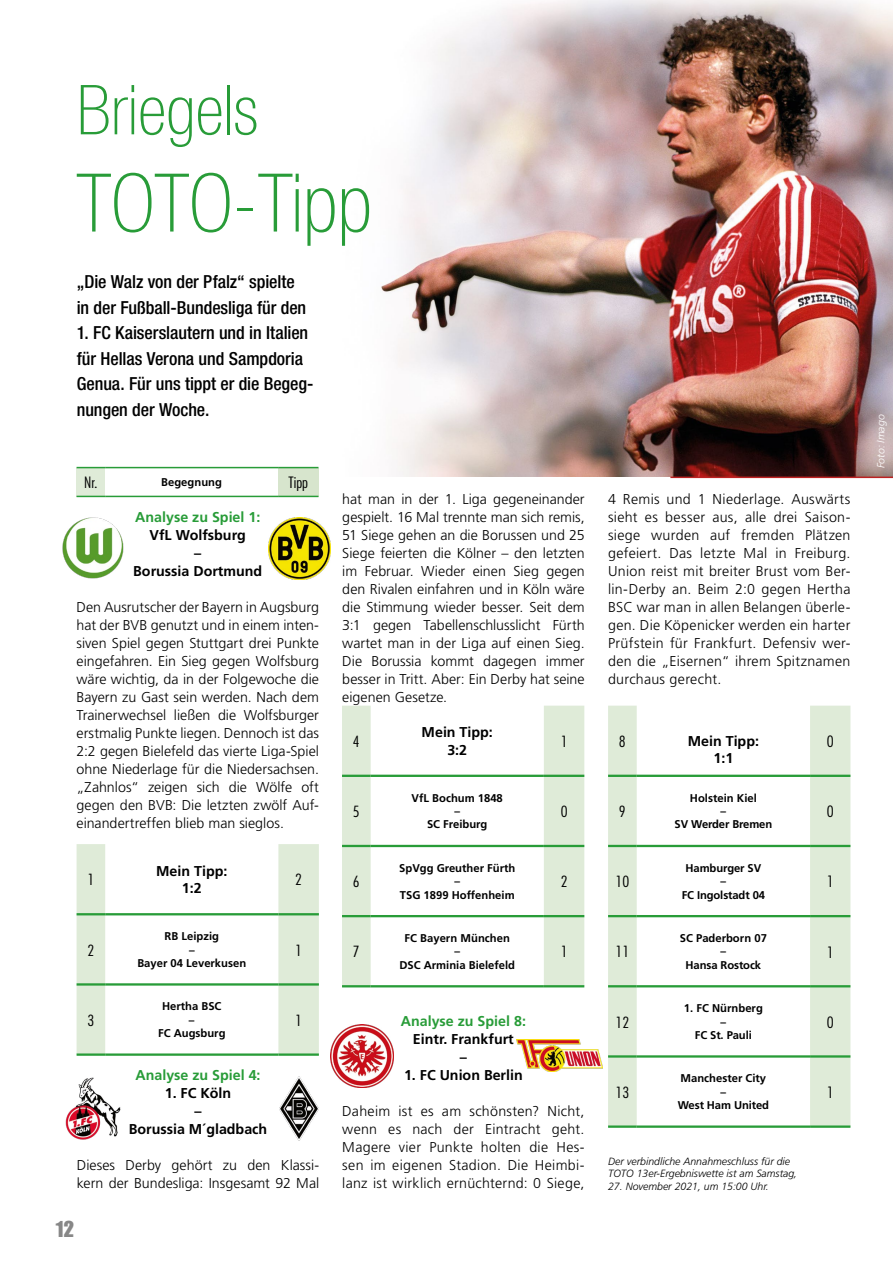
<style>
.page{position:relative;width:893px;height:1263px;background:#fff}
.page>*{position:absolute;margin:0;border:0;box-sizing:border-box;transform-origin:0 0}
.t1{font:100 condensed 81px "Helvetica Neue LT Std";color:#289c38}
.t2{font:100 condensed 69px "Helvetica Neue LT Std";color:#289c38}
.t3{font:22.5px "Impact LT Std";color:#878787}
.t4{font:500 condensed 18px/25.5px "Helvetica Neue LT Std";letter-spacing:-.005em;color:#000}
.t5{font:300 condensed 15.3px "Futura Std";color:#000;scale:1.1 1}
.t6{font:300 condensed 15px "Futura Std";color:#000;scale:1.1 1}
.t7{font:300 14.25px/18px "Frutiger LT Std";letter-spacing:.01em;color:#000;text-align:justify}
.t8{font:700 14.25px/18px "Frutiger LT Std";color:#000;text-align:center}
.t9{font:700 14.25px "Frutiger LT Std";color:#289c38}
.t10{font:700 11.25px/13.4px "Frutiger LT Std";color:#000;text-align:center}
.t11{font:italic 300 10.5px/12.6px "Frutiger LT Std";color:#000}
.t12{font:italic 300 10.5px "Frutiger LT Std";color:#fff}
</style>
<div class="page">
<img style="left:237px;top:0;width:656px;height:477px">
<hr style="left:670px;top:477px;width:223px;height:1px;background:#bc2222">
<div style="left:77px;top:468px;width:28px;height:28px;background:#dfebd8"></div>
<div style="left:278px;top:468px;width:40px;height:28px;background:#d7e5cd"></div>
<svg style="left:77px;top:467px;width:28px;height:1px"></svg>
<svg style="left:77px;top:496px;width:28px;height:1px"></svg>
<hr style="left:105px;top:467px;width:173px;height:1px;background:#289c38">
<hr style="left:105px;top:496px;width:173px;height:1px;background:#289c38">
<hr style="left:278px;top:467px;width:40px;height:1px;background:#289c38">
<hr style="left:278px;top:496px;width:40px;height:1px;background:#289c38">
<svg style="left:342px;top:706px;width:242px;height:279px"></svg>
<hr style="left:544px;top:845px;width:40px;height:2px;background:#289c38">
<hr style="left:371px;top:775px;width:173px;height:2px;background:#289c38">
<hr style="left:342px;top:845px;width:29px;height:2px;background:#289c38">
<hr style="left:371px;top:845px;width:173px;height:2px;background:#289c38">
<hr style="left:342px;top:915px;width:29px;height:2px;background:#289c38">
<hr style="left:371px;top:915px;width:173px;height:2px;background:#289c38">
<hr style="left:544px;top:915px;width:40px;height:2px;background:#289c38">
<hr style="left:342px;top:985px;width:29px;height:2px;background:#289c38">
<hr style="left:371px;top:985px;width:173px;height:2px;background:#289c38">
<hr style="left:544px;top:985px;width:40px;height:2px;background:#289c38">
<hr style="left:342px;top:775px;width:29px;height:2px;background:#289c38">
<hr style="left:544px;top:775px;width:40px;height:2px;background:#289c38">
<svg style="left:77px;top:844px;width:242px;height:209px"></svg>
<hr style="left:278px;top:983px;width:41px;height:2px;background:#289c38">
<hr style="left:105px;top:913px;width:173px;height:2px;background:#289c38">
<hr style="left:77px;top:983px;width:28px;height:2px;background:#289c38">
<hr style="left:105px;top:983px;width:173px;height:2px;background:#289c38">
<hr style="left:77px;top:1053px;width:28px;height:3px;background:#289c38">
<hr style="left:105px;top:1053px;width:173px;height:3px;background:#289c38">
<hr style="left:278px;top:1053px;width:41px;height:3px;background:#289c38">
<hr style="left:77px;top:913px;width:28px;height:2px;background:#289c38">
<hr style="left:278px;top:913px;width:41px;height:2px;background:#289c38">
<svg style="left:608px;top:706px;width:242px;height:419px"></svg>
<hr style="left:608px;top:775px;width:29px;height:2px;background:#289c38">
<hr style="left:637px;top:775px;width:173px;height:2px;background:#289c38">
<hr style="left:608px;top:845px;width:29px;height:2px;background:#289c38">
<hr style="left:637px;top:845px;width:173px;height:2px;background:#289c38">
<hr style="left:608px;top:915px;width:29px;height:2px;background:#289c38">
<hr style="left:608px;top:985px;width:29px;height:2px;background:#289c38">
<hr style="left:608px;top:1055px;width:29px;height:2px;background:#289c38">
<hr style="left:637px;top:915px;width:173px;height:2px;background:#289c38">
<hr style="left:637px;top:985px;width:173px;height:2px;background:#289c38">
<hr style="left:637px;top:1055px;width:173px;height:2px;background:#289c38">
<hr style="left:810px;top:775px;width:40px;height:2px;background:#289c38">
<hr style="left:810px;top:845px;width:40px;height:2px;background:#289c38">
<hr style="left:810px;top:915px;width:40px;height:2px;background:#289c38">
<hr style="left:810px;top:985px;width:40px;height:2px;background:#289c38">
<hr style="left:810px;top:1055px;width:40px;height:2px;background:#289c38">
<hr style="left:608px;top:1125px;width:29px;height:3px;background:#289c38">
<hr style="left:637px;top:1125px;width:173px;height:3px;background:#289c38">
<hr style="left:810px;top:1125px;width:40px;height:3px;background:#289c38">
<img style="left:65px;top:1077px;width:56px;height:63px">
<img style="left:517px;top:1040px;width:86px;height:32px">
<img style="left:268px;top:517px;width:63px;height:63px">
<img style="left:280px;top:1077px;width:39px;height:64px">
<img style="left:331px;top:1024px;width:62px;height:63px">
<img style="left:62px;top:517px;width:62px;height:62px">
<h2 class="t2" style="left:77px;top:71px;width:183px">Briegels</h2>
<h1 class="t1" style="left:77px;top:158px;width:297px">TOTO-Tipp</h1>
<p class="t4" style="left:77px;top:269px;width:231px">„Die Walz von der Pfalz“ spielte in der Fußball-Bundesliga für den</p>
<p class="t4" style="left:77px;top:320px;width:238px">1. FC Kaiserslautern und in Italien für Hellas Verona und Sampdoria<br>Genua. Für uns tippt er die Begeg&shy;nungen der Woche.</p>
<p class="t12" style="left:875px;top:468px;width:55px;rotate:-90deg">Foto: Imago</p>
<p class="t5" style="left:84px;top:474px;width:14px">Nr.</p>
<p class="t10" style="left:161px;top:476px;width:62px">Begegnung</p>
<p class="t5" style="left:289px;top:474px;width:19px">Tipp</p>
<p class="t9" style="left:135px;top:509px;width:127px">Analyse zu Spiel 1:</p>
<p class="t8" style="left:133px;top:526px;width:131px">VfL Wolfsburg<br>–<br>Borussia Dortmund</p>
<p class="t7" style="left:77px;top:598px;width:244px">Den Ausrutscher der Bayern in Augsburg hat der BVB genutzt und in einem inten&shy;siven Spiel gegen Stuttgart drei Punkte eingefahren. Ein Sieg gegen Wolfsburg wäre wichtig, da in der Folgewoche die Bayern zu Gast sein werden. Nach dem Trainerwechsel ließen die Wolfsburger erstmalig Punkte liegen. Dennoch ist das 2:2 gegen Bielefeld das vierte Liga-Spiel ohne Niederlage für die Niedersachsen. „Zahnlos“ zeigen sich die Wölfe oft gegen den BVB: Die letzten zwölf Auf&shy;einandertreffen blieb man sieglos.</p>
<p class="t7" style="left:342px;top:490px;width:244px">hat man in der 1. Liga gegeneinander gespielt. 16 Mal trennte man sich remis, 51 Siege gehen an die Borussen und 25<br>Siege feierten die Kölner – den letzten im Februar. Wieder einen Sieg gegen den Rivalen einfahren und in Köln wäre die Stimmung wieder besser. Seit dem 3:1 gegen Tabellenschlusslicht Fürth wartet man in der Liga auf einen Sieg.<br>Die Borussia kommt dagegen immer besser in Tritt. Aber: Ein Derby hat seine eigenen Gesetze.</p>
<p class="t6" style="left:353px;top:732px;width:8px">4</p>
<p class="t8" style="left:422px;top:724px;width:73px;line-height:17.2px">Mein Tipp:<br>3:2</p>
<p class="t6" style="left:561px;top:732px;width:8px">1</p>
<p class="t6" style="left:353px;top:803px;width:8px">5</p>
<p class="t10" style="left:412px;top:791px;width:93px">VfL Bochum 1848 –<br>SC Freiburg</p>
<p class="t6" style="left:561px;top:803px;width:8px">0</p>
<p class="t7" style="left:608px;top:490px;width:244px">4 Remis und 1 Niederlage. Auswärts sieht es besser aus, alle drei Saison&shy;siege wurden auf fremden Plätzen gefeiert. Das letzte Mal in Freiburg.<br>Union reist mit breiter Brust vom Ber&shy;lin-Derby an. Beim 2:0 gegen Hertha BSC war man in allen Belangen überle&shy;gen. Die Köpenicker werden ein harter Prüfstein für Frankfurt. Defensiv wer&shy;den die „Eisernen“ ihrem Spitznamen durchaus gerecht.</p>
<p class="t6" style="left:619px;top:732px;width:8px">8</p>
<p class="t8" style="left:688px;top:732px;width:73px;line-height:17.2px">Mein Tipp:<br>1:1</p>
<p class="t5" style="left:827px;top:732px;width:8px">0</p>
<p class="t6" style="left:619px;top:803px;width:8px">9</p>
<p class="t10" style="left:674px;top:791px;width:99px">Holstein Kiel<br>–<br>SV Werder Bremen</p>
<p class="t5" style="left:827px;top:802px;width:8px">0</p>
<p class="t6" style="left:87px;top:871px;width:8px">1</p>
<p class="t8" style="left:156px;top:862px;width:73px;line-height:17.2px">Mein Tipp:<br>1:2</p>
<p class="t6" style="left:295px;top:871px;width:8px">2</p>
<p class="t6" style="left:353px;top:873px;width:8px">6</p>
<p class="t10" style="left:399px;top:861px;width:118px">SpVgg Greuther Fürth –<br>TSG 1899 Hoffenheim</p>
<p class="t6" style="left:561px;top:873px;width:8px">2</p>
<p class="t6" style="left:615px;top:873px;width:14px">10</p>
<p class="t10" style="left:682px;top:861px;width:85px">Hamburger SV –<br>FC Ingolstadt 04</p>
<p class="t5" style="left:827px;top:873px;width:8px">1</p>
<p class="t6" style="left:87px;top:941px;width:8px">2</p>
<p class="t10" style="left:137px;top:930px;width:110px">RB Leipzig<br>–<br>Bayer 04 Leverkusen</p>
<p class="t6" style="left:295px;top:941px;width:8px">1</p>
<p class="t6" style="left:353px;top:943px;width:8px">7</p>
<p class="t10" style="left:399px;top:932px;width:117px">FC Bayern München<br>–<br>DSC Arminia Bielefeld</p>
<p class="t6" style="left:561px;top:943px;width:8px">1</p>
<p class="t6" style="left:615px;top:943px;width:14px">11</p>
<p class="t10" style="left:680px;top:932px;width:89px">SC Paderborn 07 –<br>Hansa Rostock</p>
<p class="t5" style="left:827px;top:943px;width:8px">1</p>
<p class="t6" style="left:87px;top:1011px;width:8px">3</p>
<p class="t10" style="left:158px;top:1000px;width:69px">Hertha BSC –<br>FC Augsburg</p>
<p class="t6" style="left:295px;top:1011px;width:8px">1</p>
<p class="t9" style="left:135px;top:1067px;width:127px">Analyse zu Spiel 4:</p>
<p class="t8" style="left:129px;top:1084px;width:140px">1. FC Köln<br>–<br>Borussia M´gladbach</p>
<p class="t7" style="left:77px;top:1156px;width:244px">Dieses Derby gehört zu den Klassi&shy;kern der Bundesliga: Insgesamt 92 Mal</p>
<p class="t9" style="left:401px;top:1013px;width:127px">Analyse zu Spiel 8:</p>
<p class="t8" style="left:413px;top:1030px;width:102px">Eintr. Frankfurt –</p>
<p class="t8" style="left:404px;top:1066px;width:120px">1. FC Union Berlin</p>
<p class="t7" style="left:342px;top:1102px;width:244px">Daheim ist es am schönsten? Nicht, wenn es nach der Eintracht geht.<br>Magere vier Punkte holten die Hes&shy;sen im eigenen Stadion. Die Heimbi&shy;lanz ist wirklich ernüchternd: 0 Siege,</p>
<p class="t6" style="left:615px;top:1013px;width:14px">12</p>
<p class="t6" style="left:615px;top:1083px;width:14px">13</p>
<p class="t10" style="left:684px;top:1002px;width:80px">1. FC Nürnberg –<br>FC St. Pauli</p>
<p class="t10" style="left:678px;top:1072px;width:93px">Manchester City –<br>West Ham United</p>
<p class="t11" style="left:608px;top:1155px;width:191px">Der verbindliche Annahmeschluss für die<br>TOTO 13er-Ergebniswette ist am Samstag,</p>
<p class="t11" style="left:608px;top:1180px;width:162px">27. November 2021, um 15:00 Uhr.</p>
<p class="t5" style="left:827px;top:1013px;width:8px">0</p>
<p class="t5" style="left:827px;top:1083px;width:8px">1</p>
<h3 class="t3" style="left:55px;top:1216px;width:21px">12</h3>
</div>
